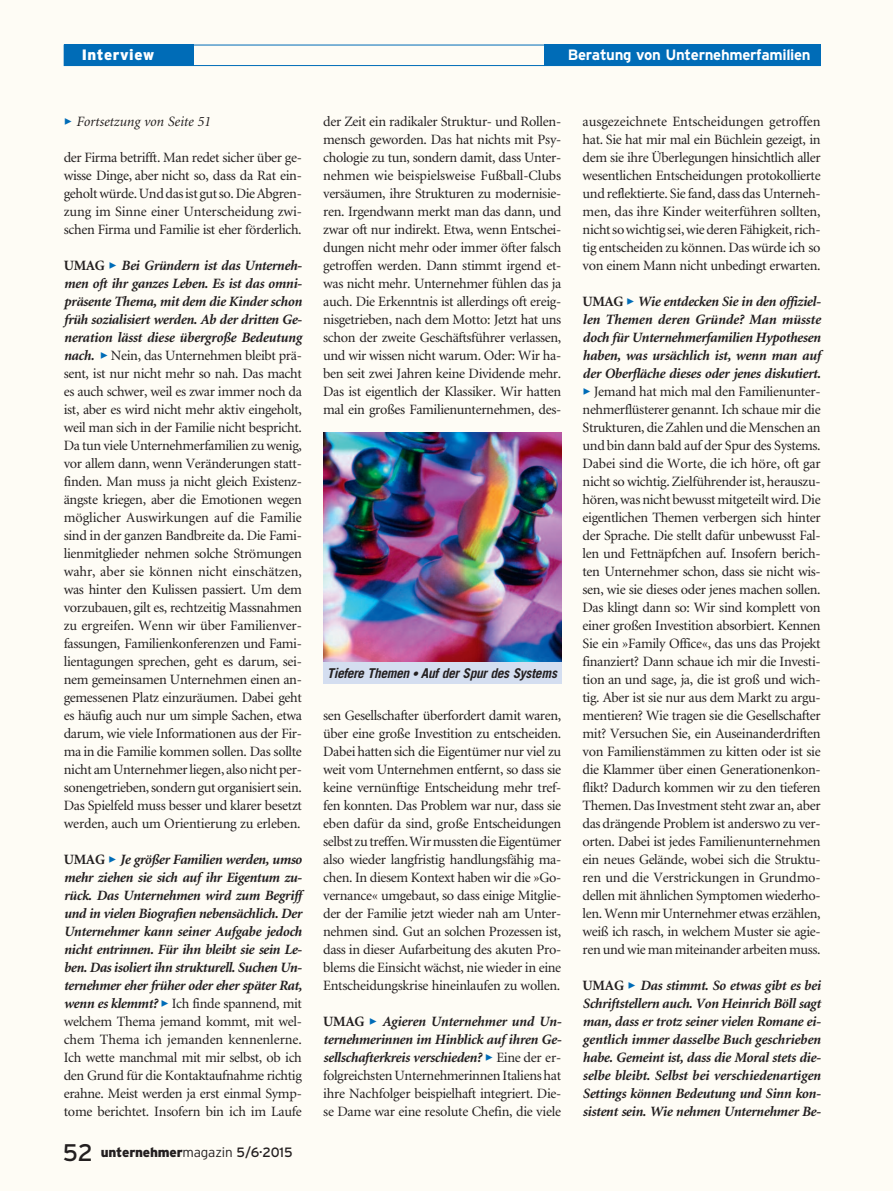
<style>
.page{position:relative;width:893px;height:1191px;background:#fefcf5}
.page>*{position:absolute;margin:0;border:0;box-sizing:border-box;transform-origin:0 0}
.t1{font:700 15px "Interstate";letter-spacing:-.02em;color:#fff}
.t2{font:900 15px "Interstate";letter-spacing:.035em;color:#fff}
.t3{font:14.25px/18px "Minion";letter-spacing:-.025em;color:#231f20;text-align:justify}
.t4{font:italic 700 14.25px/18px "Minion";letter-spacing:-.025em;color:#231f20}
.t5{font:italic 14.25px "Minion";color:#231f20}
.t6{font:italic 700 13.5px "Trade Gothic";letter-spacing:-.03em;color:#231f20}
.t7{font:900 13.5px "Interstate";letter-spacing:-.015em;color:#231f20}
.s1{font-family:"FF Dingbests";font-style:normal;font-size:13.5px;color:#006cb7}
.s2{font-weight:700}
.s3{font-family:"FF Dingbests";font-size:13.5px;color:#006cb7}
.s4{font-weight:700;font-style:italic}
.s5{font-style:normal}
.s6{font-family:"FF Dingbests";font-weight:400;font-style:normal;font-size:13.5px;color:#006cb7}
.s7{font-weight:400;font-style:normal}
.s8{font-weight:400;font-size:24px}
.s9{font-weight:300}
.s10{font-weight:400}
.s11{font-size:12px}
</style>
<div class="page">
<div style="left:64px;top:45px;width:129px;height:21px;background:#006cb7"></div>
<div style="left:544px;top:45px;width:277px;height:21px;background:#006cb7"></div>
<div style="left:64px;top:45px;width:757px;height:21px;border:1px solid #006cb7"></div>
<img style="left:323px;top:432px;width:238px;height:231px">
<div style="left:323px;top:663px;width:238px;height:21px;background:#d4def0"></div>
<p class="t2" style="left:82px;top:46px;width:74px">Interview</p>
<p class="t1" style="left:568px;top:46px;width:244px">Beratung von Unternehmerfamilien</p>
<p class="t5" style="left:64px;top:116px;width:148px"><span class="s1">&gt;</span> Fortsetzung von Seite 51</p>
<p class="t3" style="left:64px;top:150px;width:240px">der Firma betrifft. Man redet sicher über ge&shy;wisse Dinge, aber nicht so, dass da Rat ein&shy;geholt würde.Unddasistgutso.DieAbgren&shy;zung im Sinne einer Unterscheidung zwi&shy;schen Firma und Familie ist eher förderlich.</p>
<p class="t3" style="left:64px;top:258px;width:240px;text-align:left"><span class="s2">UMAG</span> <span class="s3">&gt;</span> <span class="s4">Bei Gründern ist das Unterneh&shy;men oft ihr ganzes Leben. Es ist das omni&shy;präsente Thema, mit dem die Kinder schon früh sozialisiert werden. Ab der dritten Ge&shy;neration lässt diese übergroße Bedeutung nach.</span> <span class="s3">&gt;</span> Nein, das Unternehmen bleibt prä&shy;sent, ist nur nicht mehr so nah. Das macht es auch schwer, weil es zwar immer noch da ist, aber es wird nicht mehr aktiv eingeholt, weil man sich in der Familie nicht bespricht.<br>Da tun viele Unternehmerfamilien zu wenig, vor allem dann, wenn Veränderungen statt&shy;finden. Man muss ja nicht gleich Existenz&shy;ängste kriegen, aber die Emotionen wegen möglicher Auswirkungen auf die Familie sind in der ganzen Bandbreite da. Die Fami&shy;lienmitglieder nehmen solche Strömungen wahr, aber sie können nicht einschätzen, was hinter den Kulissen passiert. Um dem vorzubauen, gilt es, rechtzeitig Massnahmen zu ergreifen. Wenn wir über Familienver&shy;fassungen, Familienkonferenzen und Fami&shy;lientagungen sprechen, geht es darum, sei&shy;nem gemeinsamen Unternehmen einen an&shy;gemessenen Platz einzuräumen. Dabei geht es häufig auch nur um simple Sachen, etwa darum, wie viele Informationen aus der Fir&shy;ma in die Familie kommen sollen. Das sollte nicht amUnternehmerliegen, alsonichtper&shy;sonengetrieben,sonderngut organisiertsein.<br>Das Spielfeld muss besser und klarer besetzt werden, auch um Orientierung zu erleben.</p>
<p class="t4" style="left:64px;top:852px;width:240px"><span class="s5">UMAG</span> <span class="s6">&gt;</span> Je größer Familien werden, umso mehr ziehen sie sich auf ihr Eigentum zu&shy;rück. Das Unternehmen wird zum Begriff und in vielen Biografien nebensächlich. Der Unternehmer kann seiner Aufgabe jedoch nicht entrinnen. Für ihn bleibt sie sein Le&shy;ben. Das isoliert ihn strukturell. Suchen Un&shy;ternehmer eher früher oder eher später Rat, wenn es klemmt? <span class="s6">&gt;</span> <span class="s7">Ich finde spannend, mit welchem Thema jemand kommt, mit wel&shy;chem Thema ich jemanden kennenlerne.<br>Ich wette manchmal mit mir selbst, ob ich den Grund für die Kontaktaufnahme richtig erahne. Meist werden ja erst einmal Symp&shy;tome berichtet. Insofern bin ich im Laufe</span></p>
<p class="t7" style="left:63px;top:1144px;width:231px"><span class="s8">52</span> unternehmer<span class="s9">magazin</span> <span class="s10">5/6·2015</span></p>
<p class="t3" style="left:323px;top:114px;width:240px">der Zeit ein radikaler Struktur- und Rollen&shy;mensch geworden. Das hat nichts mit Psy&shy;chologie zu tun, sondern damit, dass Unter&shy;nehmen wie beispielsweise Fußball-Clubs versäumen, ihre Strukturen zu modernisie&shy;ren. Irgendwann merkt man das dann, und zwar oft nur indirekt. Etwa, wenn Entschei&shy;dungen nicht mehr oder immer öfter falsch getroffen werden. Dann stimmt irgend et&shy;was nicht mehr. Unternehmer fühlen das ja auch. Die Erkenntnis ist allerdings oft ereig&shy;nisgetrieben, nach dem Motto: Jetzt hat uns schon der zweite Geschäftsführer verlassen, und wir wissen nicht warum. Oder: Wir ha&shy;ben seit zwei Jahren keine Dividende mehr.<br>Das ist eigentlich der Klassiker. Wir hatten mal ein großes Familienunternehmen, des-</p>
<p class="t6" style="left:327px;top:668px;width:231px">Tiefere Themen <span class="s11">•</span> Auf der Spur des Systems</p>
<p class="t3" style="left:323px;top:708px;width:240px">sen Gesellschafter überfordert damit waren, über eine große Investition zu entscheiden.<br>Dabei hatten sich die Eigentümer nur viel zu weit vom Unternehmen entfernt, so dass sie keine vernünftige Entscheidung mehr tref&shy;fen konnten. Das Problem war nur, dass sie eben dafür da sind, große Entscheidungen selbst zutreffen.WirmusstendieEigentümer also wieder langfristig handlungsfähig ma&shy;chen. In diesem Kontext haben wir die »Go&shy;vernance« umgebaut, so dass einige Mitglie&shy;der der Familie jetzt wieder nah am Unter&shy;nehmen sind. Gut an solchen Prozessen ist, dass in dieser Aufarbeitung des akuten Pro&shy;blems die Einsicht wächst, nie wieder in eine Entscheidungskrise hineinlaufen zu wollen.</p>
<p class="t3" style="left:323px;top:1014px;width:240px;text-align:left"><span class="s2">UMAG</span> <span class="s3">&gt;</span> <span class="s4">Agieren Unternehmer und Un&shy;ternehmerinnen im Hinblick auf ihren Ge&shy;sellschafterkreis verschieden?</span> <span class="s3">&gt;</span> Eine der er&shy;folgreichsten Unternehmerinnen Italienshat ihre Nachfolger beispielhaft integriert. Die&shy;se Dame war eine resolute Chefin, die viele</p>
<p class="t3" style="left:583px;top:114px;width:240px">ausgezeichnete Entscheidungen getroffen hat. Sie hat mir mal ein Büchlein gezeigt, in dem sie ihre Überlegungen hinsichtlich aller wesentlichen Entscheidungen protokollierte und reflektierte. Sie fand, dass das Unterneh&shy;men, das ihre Kinder weiterführen sollten, nichtsowichtigsei,wiederen Fähigkeit, rich&shy;tig entscheiden zu können. Das würde ich so von einem Mann nicht unbedingt erwarten.</p>
<p class="t3" style="left:583px;top:294px;width:240px;text-align:left"><span class="s2">UMAG</span> <span class="s3">&gt;</span> <span class="s4">Wie entdecken Sie in den offiziel&shy;len Themen deren Gründe? Man müsste doch für Unternehmerfamilien Hypothesen haben, was ursächlich ist, wenn man auf der Oberfläche dieses oder jenes diskutiert. </span><span class="s3">&gt;</span> Jemand hat mich mal den Familienunter&shy;nehmerflüsterer genannt. Ich schaue mir die Strukturen, die Zahlen und die Menschen an und bin dann bald auf der Spur des Systems.<br>Dabei sind die Worte, die ich höre, oft gar nicht so wichtig. Zielführender ist, herauszu&shy;hören, was nicht bewusst mitgeteilt wird. Die eigentlichen Themen verbergen sich hinter der Sprache. Die stellt dafür unbewusst Fal&shy;len und Fettnäpfchen auf. Insofern berich&shy;ten Unternehmer schon, dass sie nicht wis&shy;sen, wie sie dieses oder jenes machen sollen.<br>Das klingt dann so: Wir sind komplett von einer großen Investition absorbiert. Kennen Sie ein »Family Office«, das uns das Projekt finanziert? Dann schaue ich mir die Investi&shy;tion an und sage, ja, die ist groß und wich&shy;tig. Aber ist sie nur aus dem Markt zu argu&shy;mentieren? Wie tragen sie die Gesellschafter mit? Versuchen Sie, ein Auseinanderdriften von Familienstämmen zu kitten oder ist sie die Klammer über einen Generationenkon&shy;flikt? Dadurch kommen wir zu den tieferen Themen. Das Investment steht zwar an, aber das drängende Problem ist anderswo zu ver&shy;orten. Dabei ist jedes Familienunternehmen ein neues Gelände, wobei sich die Struktu&shy;ren und die Verstrickungen in Grundmo&shy;dellen mit ähnlichen Symptomen wiederho&shy;len. Wenn mir Unternehmer etwas erzählen, weiß ich rasch, in welchem Muster sie agie&shy;ren und wie man miteinander arbeiten muss.</p>
<p class="t4" style="left:583px;top:978px;width:240px"><span class="s5">UMAG</span> <span class="s6">&gt;</span> Das stimmt. So etwas gibt es bei Schriftstellern auch. Von Heinrich Böll sagt man, dass er trotz seiner vielen Romane ei&shy;gentlich immer dasselbe Buch geschrieben habe. Gemeint ist, dass die Moral stets die&shy;selbe bleibt. Selbst bei verschiedenartigen Settings können Bedeutung und Sinn kon&shy;sistent sein. Wie nehmen Unternehmer Be-</p>
</div>
